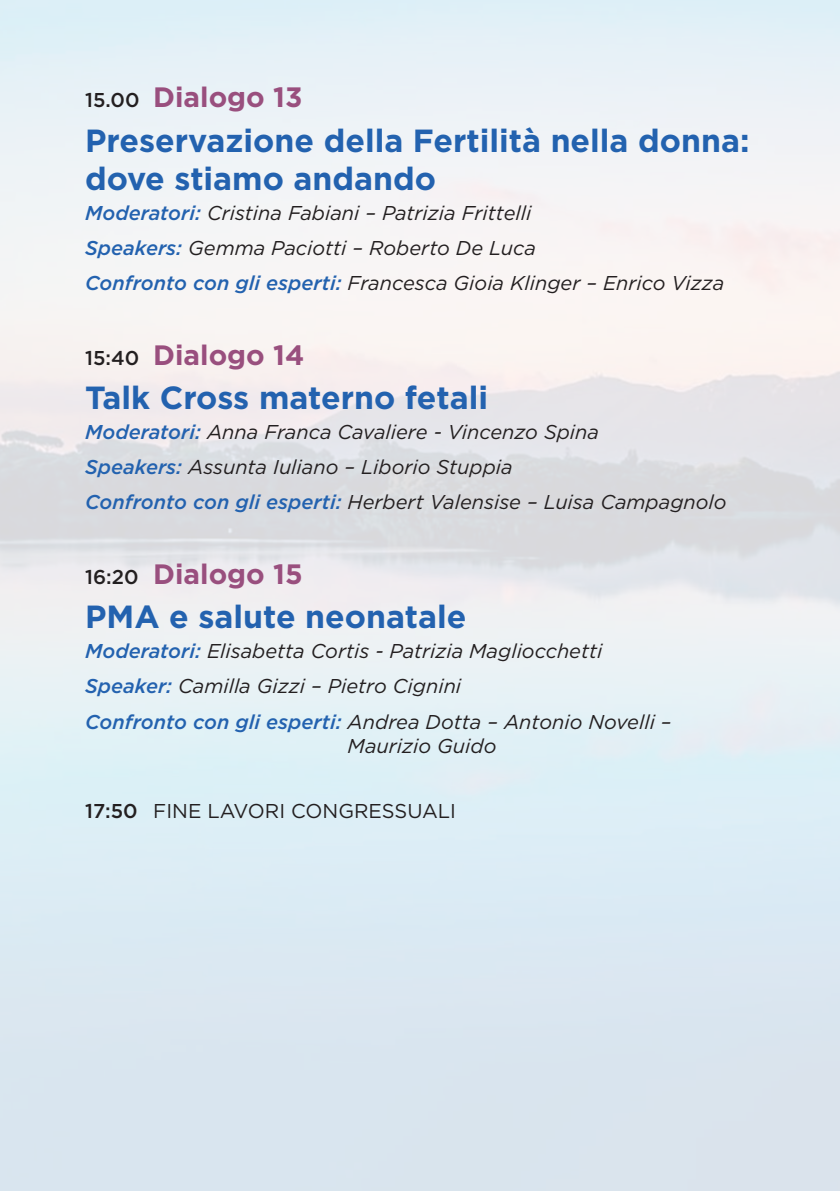
<style>
.page{position:relative;width:840px;height:1191px;background:#fff}
.page>*{position:absolute;margin:0;border:0;box-sizing:border-box;transform-origin:0 0}
.titolo_sessione_2020{font:700 32px/38.4px "Gotham";color:#2362af}
.sessione_2020{font:700 28px "Gotham";color:#994f7e}
.relatori_speakers{font:italic 20px "Gotham";color:#231f20}
.esperti{font:italic 20px/24px "Gotham";color:#231f20}
.testo_2020{font:20px "Gotham";color:#231f20}
.s1{font-weight:500;font-size:20px;color:#231f20}
.s2{font-weight:500;color:#2362af}
.s3{font-weight:500}
</style>
<div class="page">
<p class="sessione_2020" style="left:85px;top:79px;width:219px"><span class="s1">15.00</span> Dialogo 13</p>
<p class="titolo_sessione_2020" style="left:85px;top:121px;width:665px">Preservazione della Fertilità nella donna: dove stiamo andando</p>
<p class="relatori_speakers" style="left:85px;top:200px;width:447px"><span class="s2">Moderatori:</span> Cristina Fabiani – Patrizia Frittelli</p>
<p class="relatori_speakers" style="left:85px;top:235px;width:452px"><span class="s2">Speakers:</span> Gemma Paciotti – Roberto De Luca</p>
<p class="esperti" style="left:85px;top:271px;width:640px"><span class="s2">Confronto con gli esperti:</span> Francesca Gioia Klinger – Enrico Vizza</p>
<p class="sessione_2020" style="left:85px;top:336px;width:221px"><span class="s1">15:40</span> Dialogo 14</p>
<p class="titolo_sessione_2020" style="left:85px;top:378px;width:404px">Talk Cross materno fetali</p>
<p class="relatori_speakers" style="left:85px;top:419px;width:515px"><span class="s2">Moderatori:</span> Anna Franca Cavaliere - Vincenzo Spina</p>
<p class="relatori_speakers" style="left:85px;top:454px;width:429px"><span class="s2">Speakers:</span> Assunta Iuliano – Liborio Stuppia</p>
<p class="esperti" style="left:85px;top:490px;width:642px"><span class="s2">Confronto con gli esperti:</span> Herbert Valensise – Luisa Campagnolo</p>
<p class="sessione_2020" style="left:85px;top:555px;width:219px"><span class="s1">16:20</span> Dialogo 15</p>
<p class="titolo_sessione_2020" style="left:85px;top:597px;width:382px">PMA e salute neonatale</p>
<p class="relatori_speakers" style="left:85px;top:638px;width:518px"><span class="s2">Moderatori:</span> Elisabetta Cortis - Patrizia Magliocchetti</p>
<p class="relatori_speakers" style="left:85px;top:673px;width:377px"><span class="s2">Speaker:</span> Camilla Gizzi – Pietro Cignini</p>
<p class="esperti" style="left:347px;top:709px;width:325px;text-indent:-262px"><span class="s2">Confronto con gli esperti:</span> Andrea Dotta – Antonio Novelli –<br>Maurizio Guido</p>
<p class="testo_2020" style="left:85px;top:797px;width:372px"><span class="s3">17:50</span> FINE LAVORI CONGRESSUALI</p>
</div>
